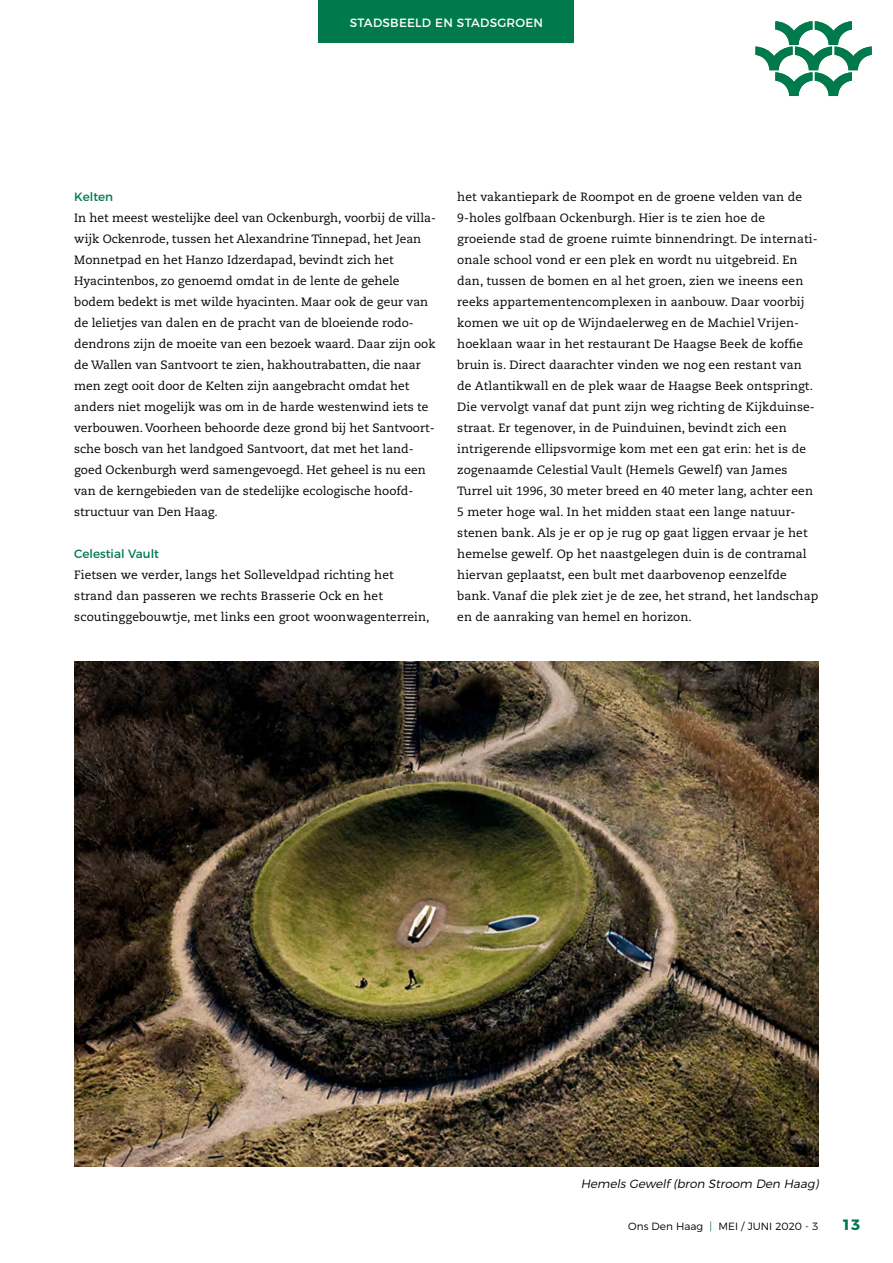
<style>
.page{position:relative;width:893px;height:1263px;background:#fff}
.page>*{position:absolute;margin:0;border:0;box-sizing:border-box;transform-origin:0 0}
.t1{font:700 15px "Montserrat";color:#007a4d}
.t2{font:12px/21px "Caecilia LT Std";letter-spacing:.01em;color:#000}
.t3{font:italic 300 12px "Montserrat";color:#000}
.t4{font:12px "Montserrat";letter-spacing:.02em;color:#fff}
.t5{font:12px "Montserrat";color:#007a4d}
.t6{font:300 10.5px "Montserrat";color:#000}
.s1{color:#007a4d}
</style>
<div class="page">
<svg style="left:755px;top:21px;width:117px;height:75px"></svg>
<div style="left:319px;top:0;width:255px;height:43px;background:#007a4d"></div>
<img style="left:74px;top:661px;width:745px;height:506px">
<p class="t4" style="left:350px;top:13px;width:195px">STADSBEELD EN STADSGROEN</p>
<p class="t5" style="left:74px;top:187px;width:41px">Kelten</p>
<p class="t2" style="left:74px;top:208px;width:363px">In het meest westelijke deel van Ockenburgh, voorbij de villa&shy;wijk Ockenrode, tussen het Alexandrine Tinnepad, het Jean Monnetpad en het Hanzo Idzerdapad, bevindt zich het Hyacintenbos, zo genoemd omdat in de lente de gehele bodem bedekt is met wilde hyacinten. Maar ook de geur van de lelietjes van dalen en de pracht van de bloeiende rodo&shy;dendrons zijn de moeite van een bezoek waard. Daar zijn ook de Wallen van Santvoort te zien, hakhoutrabatten, die naar men zegt ooit door de Kelten zijn aangebracht omdat het anders niet mogelijk was om in de harde westenwind iets te verbouwen. Voorheen behoorde deze grond bij het Santvoort&shy;sche bosch van het landgoed Santvoort, dat met het land&shy;goed Ockenburgh werd samengevoegd. Het geheel is nu een van de kerngebieden van de stedelijke ecologische hoofd&shy;structuur van Den Haag.</p>
<p class="t5" style="left:74px;top:544px;width:86px">Celestial Vault</p>
<p class="t2" style="left:74px;top:565px;width:357px">Fietsen we verder, langs het Solleveldpad richting het strand dan passeren we rechts Brasserie Ock en het scoutinggebouwtje, met links een groot woonwagenterrein,</p>
<p class="t2" style="left:457px;top:187px;width:363px">het vakantiepark de Roompot en de groene velden van de 9-holes golfbaan Ockenburgh. Hier is te zien hoe de groeiende stad de groene ruimte binnendringt. De internati&shy;onale school vond er een plek en wordt nu uitgebreid. En dan, tussen de bomen en al het groen, zien we ineens een reeks appartementencomplexen in aanbouw. Daar voorbij komen we uit op de Wijndaelerweg en de Machiel Vrijen&shy;hoeklaan waar in het restaurant De Haagse Beek de koffie bruin is. Direct daarachter vinden we nog een restant van de Atlantikwall en de plek waar de Haagse Beek ontspringt.<br>Die vervolgt vanaf dat punt zijn weg richting de Kijkduinse&shy;straat. Er tegenover, in de Puinduinen, bevindt zich een intrigerende ellipsvormige kom met een gat erin: het is de zogenaamde Celestial Vault (Hemels Gewelf) van James Turrel uit 1996, 30 meter breed en 40 meter lang, achter een 5 meter hoge wal. In het midden staat een lange natuur&shy;stenen bank. Als je er op je rug op gaat liggen ervaar je het hemelse gewelf. Op het naastgelegen duin is de contramal hiervan geplaatst, een bult met daarbovenop eenzelfde bank. Vanaf die plek ziet je de zee, het strand, het landschap en de aanraking van hemel en horizon.</p>
<p class="t3" style="left:581px;top:1174px;width:242px">HemelsGewelf (bron Stroom Den Haag)</p>
<p class="t6" style="left:628px;top:1218px;width:192px">Ons Den Haag <span class="s1">|</span> MEI / JUNI 2020 - 3</p>
<p class="t1" style="left:842px;top:1212px;width:20px">13</p>
</div>
